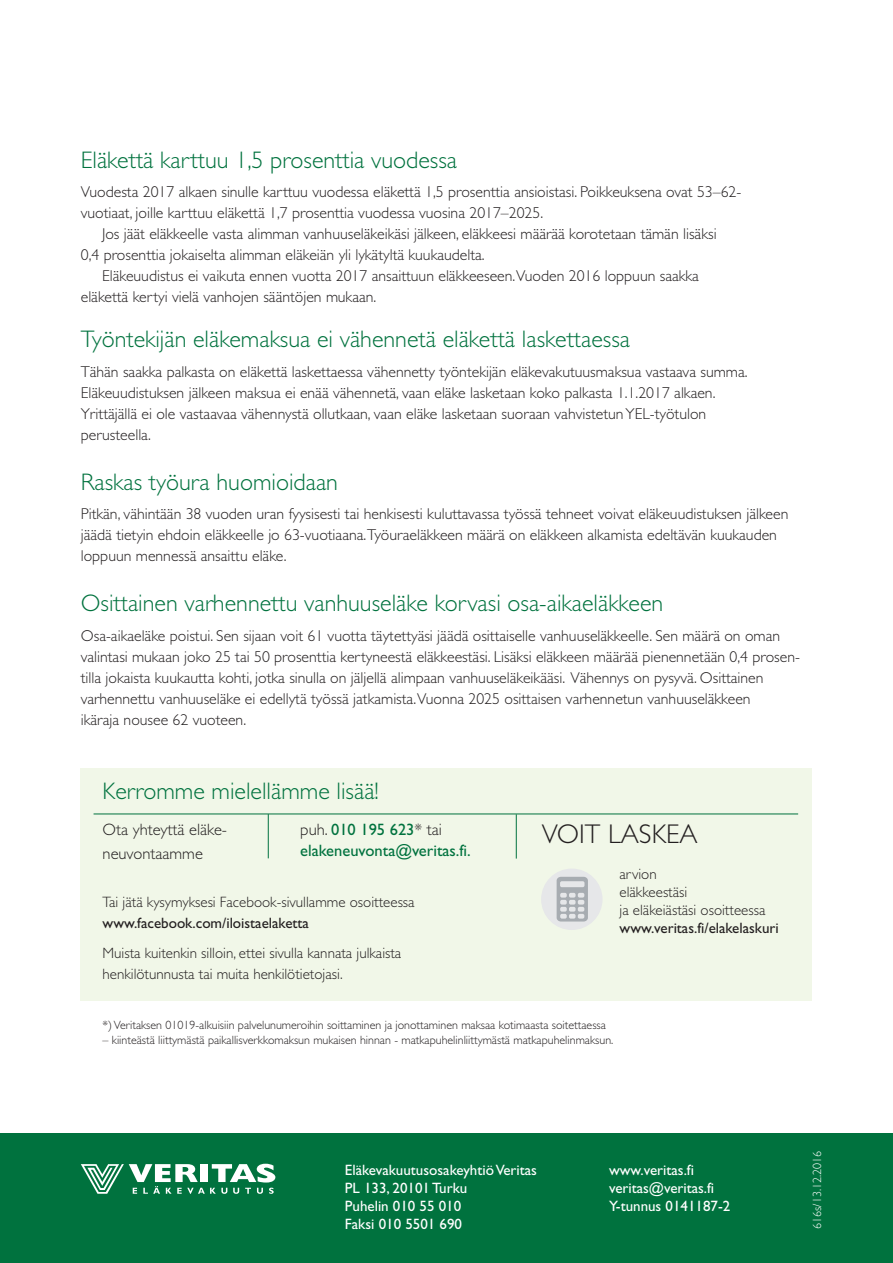
<style>
.page{position:relative;width:893px;height:1263px;background:#fff}
.page>*{position:absolute;margin:0;border:0;box-sizing:border-box;transform-origin:0 0}
.Leipis{font:300 27.15px "Gill Sans";color:#231f20}
.Alaotsikko{font:300 24px "Gill Sans";color:#00723e}
.Alaotsikko-2{font:16.5px/21px "Gill Sans";color:#00723e}
.Alaotsikko-3{font:300 16.5px/24px "Gill Sans";color:#231f20}
.Leipis-2{font:300 15.75px/21px "Gill Sans";color:#231f20}
.Leipis__sis{font:300 15.75px/21px "Gill Sans";color:#231f20}
.Alaotsikko-4{font:300 15px/21px "Gill Sans";color:#231f20}
.osoitetiedot{font:15px "Gill Sans";color:#fff}
.Leipis-3{font:300 15px/18px "Gill Sans";color:#231f20}
.Leipis-4{font:15px "Gill Sans";color:#231f20}
.asterix_teksti{font:300 12px "Gill Sans";color:#231f20}
.Kaavioteksti{font:300 12px "Gill Sans";color:#fff}
.s1{font-weight:300;color:#231f20}
.s2{font-weight:400}
</style>
<div class="page">
<div style="left:0;top:1133px;width:893px;height:130px;background:#00723e"></div>
<svg style="left:81px;top:1164px;width:194px;height:30px"></svg>
<div style="left:81px;top:769px;width:731px;height:232px;background:#f1f7e8"></div>
<hr style="left:94px;top:813px;width:704px;height:1px;background:#00723e">
<hr style="left:268px;top:814px;width:1px;height:44px;background:#00723e">
<hr style="left:516px;top:814px;width:1px;height:44px;background:#00723e">
<div style="left:541px;top:868px;width:61px;height:62px;background:#e6e7e9;border-radius:50%"></div>
<svg style="left:557px;top:877px;width:31px;height:44px"></svg>
<p class="Alaotsikko" style="left:81px;top:146px;width:378px">Eläkettä karttuu 1,5 prosenttia vuodessa</p>
<p class="Leipis-2" style="left:81px;top:181px;width:662px">Vuodesta 2017 alkaen sinulle karttuu vuodessa eläkettä 1,5 prosenttia ansioistasi. Poikkeuksena ovat 53–62-</p>
<p class="Leipis-2" style="left:81px;top:202px;width:464px">vuotiaat, joille karttuu eläkettä 1,7 prosenttia vuodessa vuosina 2017–2025.</p>
<p class="Leipis__sis" style="left:81px;top:223px;width:637px;text-indent:21px">Jos jäät eläkkeelle vasta alimman vanhuuseläkeikäsi jälkeen, eläkkeesi määrää korotetaan tämän lisäksi<br>0,4 prosenttia jokaiselta alimman eläkeiän yli lykätyltä kuukaudelta.</p>
<p class="Leipis__sis" style="left:81px;top:265px;width:620px;text-indent:21px">Eläkeuudistus ei vaikuta ennen vuotta 2017 ansaittuun eläkkeeseen.Vuoden 2016 loppuun saakka eläkettä kertyi vielä vanhojen sääntöjen mukaan.</p>
<p class="Alaotsikko" style="left:81px;top:326px;width:551px">Työntekijän eläkemaksua ei vähennetä eläkettä laskettaessa</p>
<p class="Leipis-2" style="left:81px;top:361px;width:668px">Tähän saakka palkasta on eläkettä laskettaessa vähennetty työntekijän eläkevakutuusmaksua vastaava summa.<br>Eläkeuudistuksen jälkeen maksua ei enää vähennetä, vaan eläke lasketaan koko palkasta 1.1.2017 alkaen.<br>Yrittäjällä ei ole vastaavaa vähennystä ollutkaan, vaan eläke lasketaan suoraan vahvistetun YEL-työtulon perusteella.</p>
<p class="Alaotsikko" style="left:81px;top:468px;width:259px">Raskas työura huomioidaan</p>
<p class="Leipis-2" style="left:81px;top:504px;width:709px">Pitkän, vähintään 38 vuoden uran fyysisesti tai henkisesti kuluttavassa työssä tehneet voivat eläkeuudistuksen jälkeen jäädä tietyin ehdoin eläkkeelle jo 63-vuotiaana.Työuraeläkkeen määrä on eläkkeen alkamista edeltävän kuukauden loppuun mennessä ansaittu eläke.</p>
<p class="Alaotsikko" style="left:81px;top:589px;width:584px">Osittainen varhennettu vanhuuseläke korvasi osa-aikaeläkkeen</p>
<p class="Leipis-2" style="left:81px;top:625px;width:721px">Osa-aikaeläke poistui. Sen sijaan voit 61 vuotta täytettyäsi jäädä osittaiselle vanhuuseläkkeelle. Sen määrä on oman valintasi mukaan joko 25 tai 50 prosenttia kertyneestä eläkkeestäsi. Lisäksi eläkkeen määrää pienennetään 0,4 prosen&shy;tilla jokaista kuukautta kohti, jotka sinulla on jäljellä alimpaan vanhuuseläkeikääsi. Vähennys on pysyvä. Osittainen varhennettu vanhuuseläke ei edellytä työssä jatkamista.Vuonna 2025 osittaisen varhennetun vanhuuseläkkeen<br>ikäraja nousee 62 vuoteen.</p>
<p class="Alaotsikko" style="left:103px;top:777px;width:278px">Kerromme mielellämme lisää!</p>
<p class="Alaotsikko-2" style="left:300px;top:819px;width:172px"><span class="s1">puh.</span> 010 195 623<span class="s1">* tai </span>elakeneuvonta@veritas.fi.</p>
<p class="Alaotsikko-4" style="left:103px;top:892px;width:314px">Tai jätä kysymyksesi Facebook-sivullamme osoitteessa <span class="s2">www.facebook.com/iloistaelaketta</span></p>
<p class="Alaotsikko-4" style="left:103px;top:943px;width:300px">Muista kuitenkin silloin, ettei sivulla kannata julkaista henkilötunnusta tai muita henkilötietojasi.</p>
<p class="Alaotsikko-3" style="left:103px;top:818px;width:126px">Ota yhteyttä eläke&shy;neuvontaamme</p>
<p class="Leipis" style="left:542px;top:819px;width:157px">VOIT LASKEA</p>
<p class="Leipis-3" style="left:620px;top:865px;width:69px">arvion eläkkeestäsi</p>
<p class="Leipis-3" style="left:620px;top:901px;width:147px">ja eläkeiästäsi osoitteessa</p>
<p class="Leipis-4" style="left:620px;top:919px;width:161px">www.veritas.fi/elakelaskuri</p>
<p class="asterix_teksti" style="left:103px;top:1018px;width:505px">*) Veritaksen 01019-alkuisiin palvelunumeroihin soittaminen ja jonottaminen maksaa kotimaasta soitettaessa</p>
<p class="asterix_teksti" style="left:103px;top:1033px;width:512px">– kiinteästä liittymästä paikallisverkkomaksun mukaisen hinnan - matkapuhelinliittymästä matkapuhelinmaksun.</p>
<p class="osoitetiedot" style="left:345px;top:1161px;width:194px">Eläkevakuutusosakeyhtiö Veritas</p>
<p class="osoitetiedot" style="left:345px;top:1179px;width:124px">PL 133, 20101 Turku</p>
<p class="osoitetiedot" style="left:345px;top:1197px;width:118px">Puhelin 010 55 010</p>
<p class="osoitetiedot" style="left:345px;top:1215px;width:119px">Faksi 010 5501 690</p>
<p class="osoitetiedot" style="left:609px;top:1161px;width:86px">www.veritas.fi</p>
<p class="osoitetiedot" style="left:609px;top:1179px;width:107px">veritas@veritas.fi</p>
<p class="osoitetiedot" style="left:609px;top:1197px;width:123px">Y-tunnus 0141187-2</p>
<p class="Kaavioteksti" style="left:810px;top:1229px;width:79px;rotate:-90deg">616s/13.12.2016</p>
</div>
